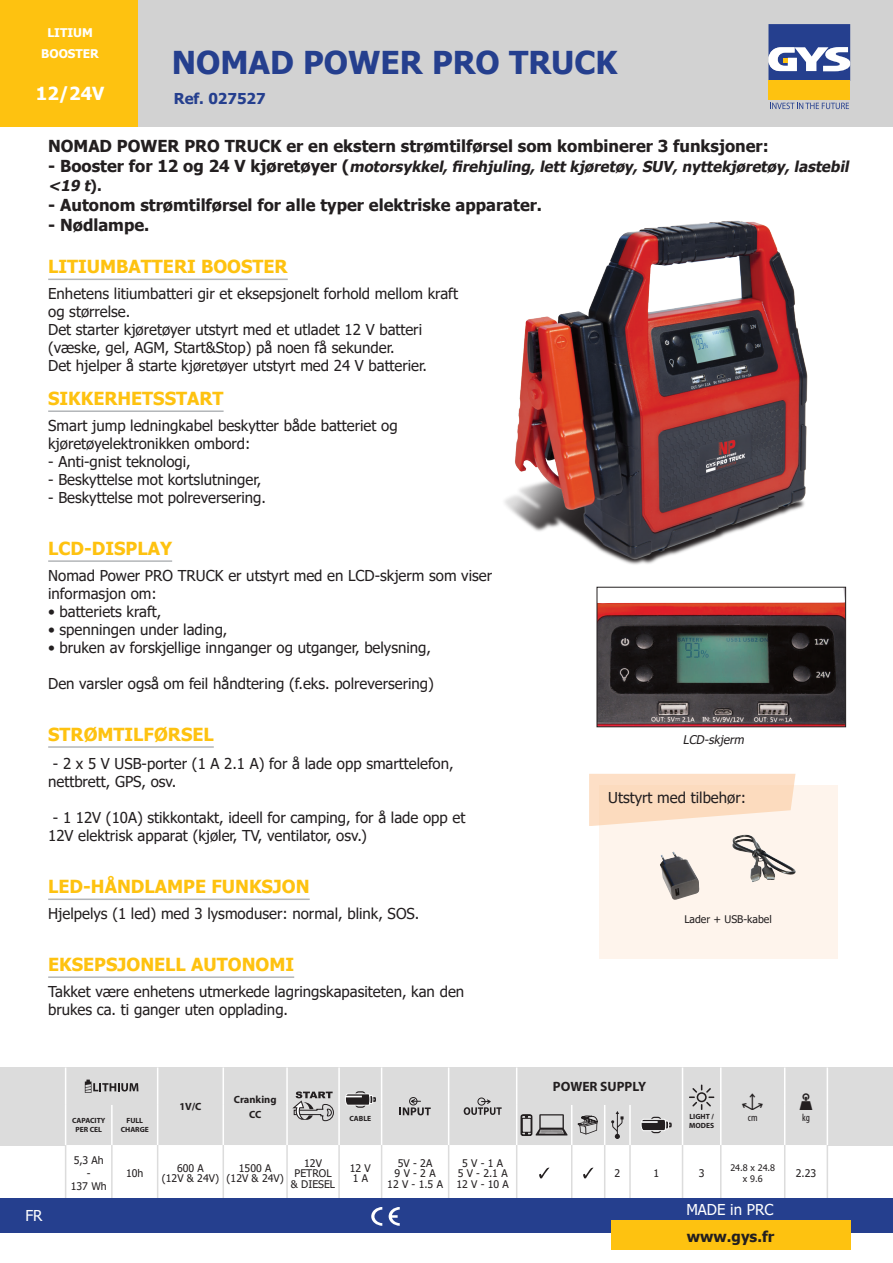
<style>
.page{position:relative;width:893px;height:1263px;background:#fff}
.page>*{position:absolute;margin:0;border:0;box-sizing:border-box;transform-origin:0 0}
.t1{font:700 31.5px "Tahoma";color:#253f8e}
.t2{font:700 18px "Tahoma";color:#fec210}
.t3{font:700 18px "Tahoma";color:#fff}
.t4{font:700 16.5px "Tahoma";color:#231f20}
.t5{font:15px/18px "Tahoma";color:#231f20}
.t6{font:italic 700 15px/19.8px "Tahoma";color:#231f20}
.t7{font:15px "Tahoma";color:#fff}
.t8{font:700 15px "Tahoma";color:#253f8e}
.t9{font:700 15px "Tahoma";color:#231f20}
.RefPrix0{font:700 13.5px "Myriad Pro";color:#231f20}
.t10{font:700 12px/21px "Tahoma";color:#fff;text-align:center}
.t11{font:italic 12px "Tahoma";color:#231f20}
.Normal_7pt_condensed{font:10.5px/10.5px "Tahoma";color:#231f20;text-align:center}
.RefPrix0-2{font:700 10.5px "Myriad Pro";color:#231f20}
.Normal_7pt_condensed-2{font:condensed 10.5px "Myriad Pro";color:#231f20}
.RefPrix0-3{font:10.5px "Tahoma";color:#231f20}
.Normal_7pt_condensed-3{font:9px/10.5px "Tahoma";color:#231f20;text-align:center}
.RefPrix0-4{font:700 7.5px/9px "Myriad Pro";color:#231f20}
.s1{font-style:normal;font-size:16.5px}
.s2{font-style:normal}
</style>
<div class="page">
<div style="left:0;top:1067px;width:893px;height:79px;background:#dcdcdc"></div>
<hr style="left:65px;top:1067px;width:1px;height:38px;background:#fff">
<hr style="left:157px;top:1067px;width:1px;height:38px;background:#fff">
<hr style="left:223px;top:1067px;width:1px;height:38px;background:#fff">
<hr style="left:286px;top:1067px;width:2px;height:38px;background:#fff">
<hr style="left:338px;top:1067px;width:2px;height:38px;background:#fff">
<hr style="left:381px;top:1067px;width:1px;height:38px;background:#fff">
<hr style="left:448px;top:1067px;width:1px;height:38px;background:#fff">
<hr style="left:516px;top:1067px;width:1px;height:38px;background:#fff">
<hr style="left:682px;top:1067px;width:1px;height:38px;background:#fff">
<hr style="left:720px;top:1067px;width:1px;height:38px;background:#fff">
<hr style="left:784px;top:1067px;width:1px;height:38px;background:#fff">
<hr style="left:827px;top:1067px;width:1px;height:38px;background:#fff">
<hr style="left:65px;top:1105px;width:1px;height:40px;background:#fff">
<hr style="left:827px;top:1105px;width:1px;height:40px;background:#fff">
<hr style="left:65px;top:1145px;width:1px;height:56px;background:#dcdcdc">
<hr style="left:827px;top:1145px;width:1px;height:56px;background:#dcdcdc">
<div style="left:137px;top:0;width:756px;height:127px;background:#d2d2d2"></div>
<div style="left:0;top:1198px;width:893px;height:34px;background:#253f8e"></div>
<div style="left:768px;top:81px;width:82px;height:19px;background:#fec210"></div>
<svg style="left:768px;top:24px;width:82px;height:57px;background:#6575a9"></svg>
<svg style="left:770px;top:103px;width:79px;height:6px"></svg>
<div style="left:0;top:0;width:137px;height:127px;background:#fec210"></div>
<div style="left:611px;top:1221px;width:239px;height:29px;background:#fec210"></div>
<svg style="left:371px;top:1207px;width:11px;height:19px"></svg>
<svg style="left:389px;top:1207px;width:11px;height:19px"></svg>
<img style="left:504px;top:220px;width:342px;height:439px">
<hr style="left:48px;top:746px;width:166px;height:2px;background:#b3b6b9">
<hr style="left:48px;top:279px;width:240px;height:1px;background:#b3b6b9">
<hr style="left:48px;top:898px;width:262px;height:2px;background:#b3b6b9">
<hr style="left:48px;top:410px;width:176px;height:2px;background:#b3b6b9">
<div style="left:589px;top:774px;width:206px;height:52px;background:#fddfc6"></div>
<svg style="left:600px;top:785px;width:238px;height:174px;background:#fdefe4"></svg>
<img style="left:660px;top:851px;width:40px;height:49px">
<img style="left:729px;top:835px;width:67px;height:48px">
<hr style="left:48px;top:976px;width:246px;height:2px;background:#b3b6b9">
<hr style="left:48px;top:560px;width:124px;height:2px;background:#b3b6b9">
<img style="left:599px;top:589px;width:245px;height:136px">
<div style="left:597px;top:587px;width:249px;height:140px;border:1px solid #231f20"></div>
<svg style="left:66px;top:1079px;width:761px;height:119px"></svg>
<p class="t10" style="left:41px;top:23px;width:59px">LITIUM<br>BOOSTER</p>
<p class="t3" style="left:36px;top:81px;width:70px">12/24V</p>
<p class="t1" style="left:172px;top:41px;width:447px">NOMAD POWER PRO TRUCK</p>
<p class="t8" style="left:174px;top:88px;width:93px">Ref. 027527</p>
<p class="t4" style="left:48px;top:134px;width:722px">NOMAD POWER PRO TRUCK er en ekstern strømtilførsel som kombinerer 3 funksjoner:</p>
<p class="t6" style="left:48px;top:157px;width:806px"><span class="s1">- B o o s t e r f o r 1 2 o g 2 4 V kj ø r e t ø y e r (</span> motorsykkel,firehj uling,lettkjøretøy,SUV,nyttekjøretøy,lastebil &lt;19 t<span class="s2">) .</span></p>
<p class="t4" style="left:48px;top:194px;width:495px">- Autonom strømtilførsel for alle typer elektriske apparater.</p>
<p class="t4" style="left:48px;top:213px;width:103px">- Nødlampe.</p>
<p class="t2" style="left:48px;top:254px;width:241px">LITIUMBATTERI BOOSTER</p>
<p class="t5" style="left:48px;top:286px;width:411px">Enhetens litiumbatteri gir et eksepsjonelt forhold mellom kraft og størrelse.</p>
<p class="t5" style="left:48px;top:322px;width:375px">Det starter kjøretøyer utstyrt med et utladet 12 V batteri (væske, gel, AGM, Start&amp;Stop) på noen få sekunder.</p>
<p class="t5" style="left:48px;top:358px;width:380px">Det hjelper å starte kjøretøyer utstyrt med 24 V batterier.</p>
<p class="t2" style="left:48px;top:386px;width:177px">SIKKERHETSSTART</p>
<p class="t5" style="left:48px;top:417px;width:351px">Smart jump ledningkabel beskytter både batteriet og kjøretøyelektronikken ombord:</p>
<p class="t5" style="left:48px;top:453px;width:144px">- Anti-gnist teknologi,</p>
<p class="t5" style="left:48px;top:471px;width:215px">- Beskyttelse mot kortslutninger,</p>
<p class="t5" style="left:48px;top:489px;width:219px">- Beskyttelse mot polreversering.</p>
<p class="t2" style="left:48px;top:536px;width:125px">LCD-DISPLAY</p>
<p class="t5" style="left:48px;top:567px;width:445px">Nomad Power PRO TRUCK er utstyrt med en LCD-skjerm som viser informasjon om:</p>
<p class="t5" style="left:48px;top:603px;width:115px">• batteriets kraft,</p>
<p class="t5" style="left:48px;top:621px;width:181px">• spenningen under lading,</p>
<p class="t5" style="left:48px;top:639px;width:384px">• bruken av forskjellige innganger og utganger, belysning,</p>
<p class="t5" style="left:48px;top:675px;width:387px">Den varsler også om feil håndtering (f.eks. polreversering)</p>
<p class="t2" style="left:48px;top:722px;width:167px">STRØMTILFØRSEL</p>
<p class="t5" style="left:48px;top:756px;width:407px;text-indent:5px">- 2 x 5 V USB-porter (1 A 2.1 A) for å lade opp smarttelefon, nettbrett, GPS, osv.</p>
<p class="t5" style="left:48px;top:810px;width:419px;text-indent:5px">- 1 12V (10A) stikkontakt, ideell for camping, for å lade opp et<br>12V elektrisk apparat (kjøler, TV, ventilator, osv.)</p>
<p class="t2" style="left:48px;top:874px;width:263px">LED-HÅNDLAMPE FUNKSJON</p>
<p class="t5" style="left:48px;top:905px;width:373px">Hjelpelys (1 led) med 3 lysmoduser: normal, blink, SOS.</p>
<p class="t2" style="left:48px;top:952px;width:247px">EKSEPSJONELL AUTONOMI</p>
<p class="t5" style="left:48px;top:983px;width:418px">Takket være enhetens utmerkede lagringskapasiteten, kan den brukes ca. ti ganger uten opplading.</p>
<p class="t7" style="left:25px;top:1205px;width:19px">FR</p>
<p class="RefPrix0-4" style="left:72px;top:1116px;width:35px">CAPACITY</p>
<p class="RefPrix0-4" style="left:75px;top:1125px;width:28px">PER CEL</p>
<p class="RefPrix0-4" style="left:121px;top:1116px;width:30px;text-align:center">FULL<br>CHARGE</p>
<p class="Normal_7pt_condensed" style="left:74px;top:1156px;width:32px">5,3 Ah</p>
<p class="Normal_7pt_condensed" style="left:87px;top:1168px;width:5px">-</p>
<p class="Normal_7pt_condensed" style="left:71px;top:1181px;width:37px">137 Wh</p>
<p class="Normal_7pt_condensed" style="left:126px;top:1168px;width:19px">10h</p>
<p class="RefPrix0-2" style="left:179px;top:1100px;width:24px">1V/C</p>
<p class="RefPrix0-2" style="left:234px;top:1092px;width:44px">Cranking</p>
<p class="RefPrix0-2" style="left:249px;top:1107px;width:14px">CC</p>
<p class="Normal_7pt_condensed" style="left:177px;top:1163px;width:28px">600 A</p>
<p class="Normal_7pt_condensed" style="left:162px;top:1174px;width:59px">(12V &amp; 24V)</p>
<p class="Normal_7pt_condensed" style="left:239px;top:1163px;width:34px">1500 A</p>
<p class="Normal_7pt_condensed" style="left:227px;top:1174px;width:59px">(12V &amp; 24V)</p>
<p class="Normal_7pt_condensed" style="left:304px;top:1158px;width:19px">12V</p>
<p class="Normal_7pt_condensed" style="left:291px;top:1168px;width:46px">PETROL &amp; DIESEL</p>
<p class="RefPrix0-4" style="left:349px;top:1114px;width:23px">CABLE</p>
<p class="Normal_7pt_condensed" style="left:350px;top:1163px;width:23px">12 V</p>
<p class="Normal_7pt_condensed" style="left:353px;top:1174px;width:17px">1 A</p>
<p class="Normal_7pt_condensed" style="left:398px;top:1158px;width:36px">5V - 2A</p>
<p class="Normal_7pt_condensed" style="left:395px;top:1168px;width:42px">9 V - 2 A</p>
<p class="Normal_7pt_condensed" style="left:387px;top:1179px;width:57px">12 V - 1.5 A</p>
<p class="Normal_7pt_condensed" style="left:462px;top:1158px;width:42px">5 V - 1 A</p>
<p class="Normal_7pt_condensed" style="left:458px;top:1168px;width:51px">5 V - 2.1 A</p>
<p class="Normal_7pt_condensed" style="left:456px;top:1179px;width:54px">12 V - 10 A</p>
<p class="t11" style="left:683px;top:731px;width:66px">LCD-skjerm</p>
<p class="t5" style="left:608px;top:789px;width:139px">Utstyrt med tilbehør:</p>
<p class="Normal_7pt_condensed" style="left:684px;top:915px;width:89px">Lader + USB-kabel</p>
<p class="RefPrix0" style="left:553px;top:1078px;width:95px">POWER SUPPLY</p>
<p class="RefPrix0-4" style="left:689px;top:1112px;width:26px">LIGHT /<br>MODES</p>
<p class="Normal_7pt_condensed-2" style="left:748px;top:1111px;width:11px">cm</p>
<p class="Normal_7pt_condensed-2" style="left:802px;top:1111px;width:9px">kg</p>
<p class="RefPrix0-3" style="left:614px;top:1166px;width:7px">2</p>
<p class="RefPrix0-3" style="left:653px;top:1166px;width:7px">1</p>
<p class="Normal_7pt_condensed" style="left:699px;top:1168px;width:7px">3</p>
<p class="Normal_7pt_condensed-3" style="left:730px;top:1163px;width:46px">24.8 x 24.8 x 9.6</p>
<p class="Normal_7pt_condensed" style="left:796px;top:1168px;width:22px">2.23</p>
<p class="t7" style="left:686px;top:1199px;width:88px">MADE in PRC</p>
<p class="t9" style="left:687px;top:1226px;width:89px">www.gys.fr</p>
</div>
